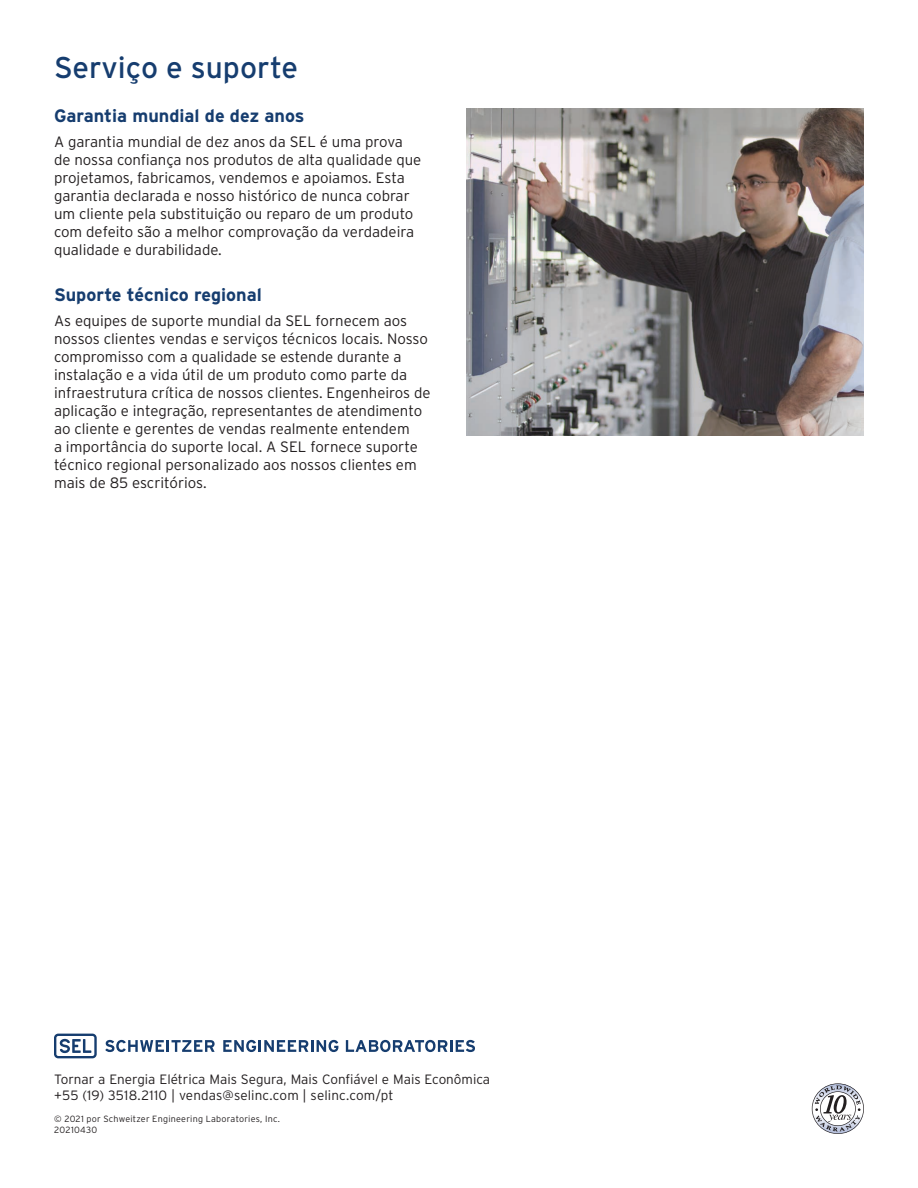
<style>
.page{position:relative;width:918px;height:1188px;background:#fff}
.page>*{position:absolute;margin:0;border:0;box-sizing:border-box;transform-origin:0 0}
.t1{font:30px "Interstate Poly";color:#163d6f}
.t2{font:700 18px "Interstate Poly";color:#163d6f}
.t3{font:300 15px/18px "Interstate Poly";color:#231f20}
.t4{font:300 13.5px/16.2px "Interstate Poly";color:#231f20}
.t5{font:300 9px/10.8px "Interstate Poly";letter-spacing:.025em;color:#231f20}
</style>
<div class="page">
<img style="left:467px;top:108px;width:397px;height:327px">
<svg style="left:812px;top:1083px;width:52px;height:51px"></svg>
<svg style="left:54px;top:1034px;width:43px;height:24px"></svg>
<svg style="left:105px;top:1040px;width:110px;height:12px"></svg>
<svg style="left:223px;top:1040px;width:115px;height:12px"></svg>
<svg style="left:346px;top:1040px;width:129px;height:12px"></svg>
<h1 class="t1" style="left:54px;top:46px;width:246px">Serviço e suporte</h1>
<p class="t2" style="left:54px;top:103px;width:252px">Garantia mundial de dez anos</p>
<p class="t3" style="left:54px;top:132px;width:369px">A garantia mundial de dez anos da SEL é uma prova de nossa confiança nos produtos de alta qualidade que projetamos, fabricamos, vendemos e apoiamos. Esta garantia declarada e nosso histórico de nunca cobrar um cliente pela substituição ou reparo de um produto com defeito são a melhor comprovação da verdadeira qualidade e durabilidade.</p>
<p class="t2" style="left:54px;top:282px;width:209px">Suporte técnico regional</p>
<p class="t3" style="left:54px;top:311px;width:378px">As equipes de suporte mundial da SEL fornecem aos nossos clientes vendas e serviços técnicos locais. Nosso compromisso com a qualidade se estende durante a instalação e a vida útil de um produto como parte da infraestrutura crítica de nossos clientes. Engenheiros de aplicação e integração, representantes de atendimento ao cliente e gerentes de vendas realmente entendem<br>a importância do suporte local. A SEL fornece suporte técnico regional personalizado aos nossos clientes em mais de 85 escritórios.</p>
<p class="t4" style="left:54px;top:1070px;width:437px">Tornar a Energia Elétrica Mais Segura, Mais Confiável e Mais Econômica +55 (19) 3518.2110 | vendas@selinc.com | selinc.com/pt</p>
<p class="t5" style="left:54px;top:1113px;width:227px">© 2021 por Schweitzer Engineering Laboratories, Inc.<br>20210430</p>
</div>
